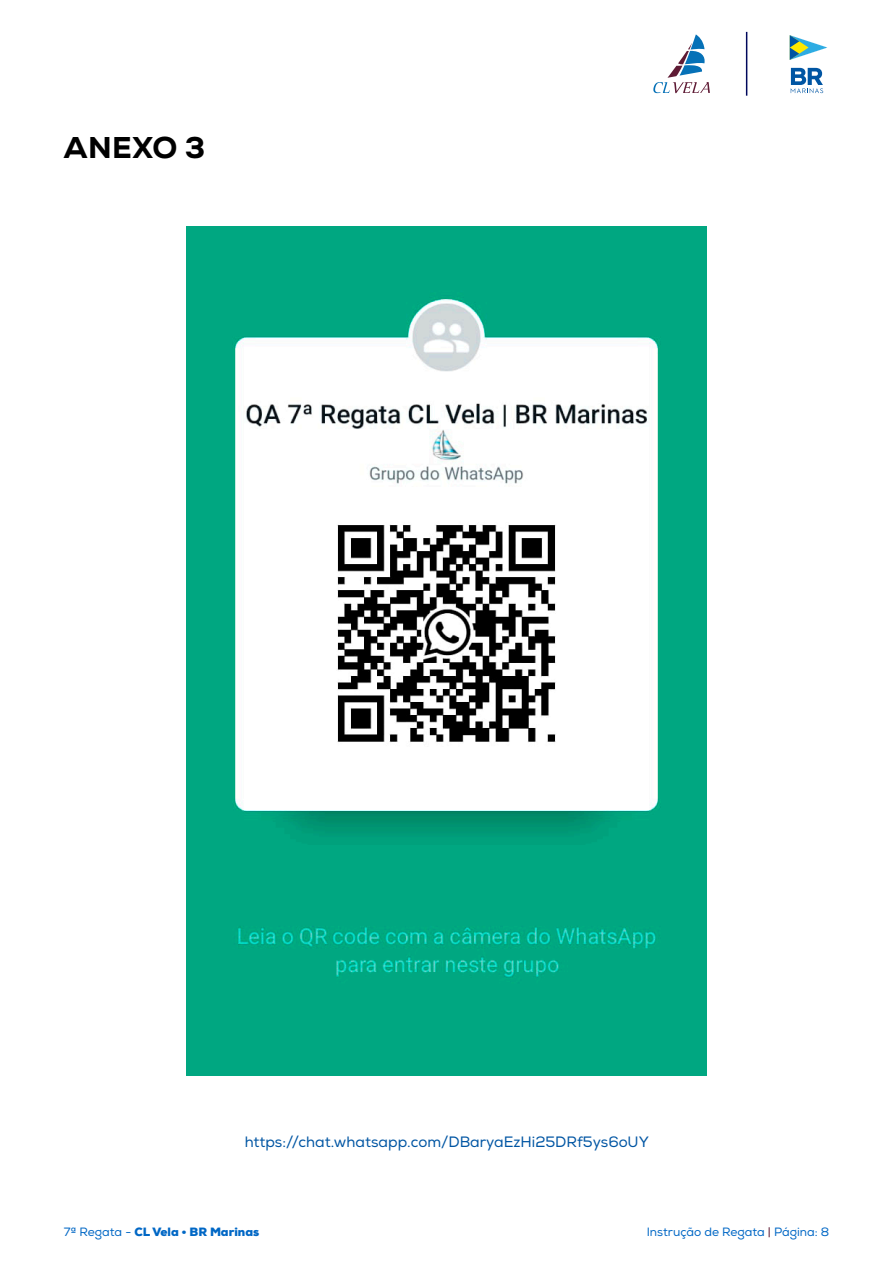
<style>
.page{position:relative;width:893px;height:1263px;background:#fff}
.page>*{position:absolute;margin:0;border:0;box-sizing:border-box;transform-origin:0 0}
.Texto{font:800 30px "Nexa";letter-spacing:.015em;color:#000}
.Texto-2{font:15px "Nexa";color:#0055a3}
.t1{font:12px "Nexa";color:#0067c5}
.t2{font:900 12px "Nexa";color:#0067c5}
.s1{font-weight:400}
.s2{color:#5f1b35}
</style>
<div class="page">
<svg style="left:653px;top:34px;width:57px;height:59px"></svg>
<svg style="left:791px;top:68px;width:32px;height:25px"></svg>
<svg style="left:789px;top:35px;width:39px;height:25px"></svg>
<hr style="left:746px;top:32px;width:1px;height:64px;background:#00085c">
<img style="left:187px;top:227px;width:519px;height:849px">
<p class="Texto" style="left:64px;top:129px;width:143px">ANEXO 3</p>
<p class="Texto-2" style="left:245px;top:1132px;width:406px">https://chat.whatsapp.com/DBaryaEzHi25DRf5ys6oUY</p>
<p class="t2" style="left:64px;top:1224px;width:197px"><span class="s1">7ª Regata -</span> CL Vela • BR Marinas</p>
<p class="t1" style="left:647px;top:1224px;width:184px">Instrução de Regata <span class="s2">|</span> Página: 8</p>
</div>
